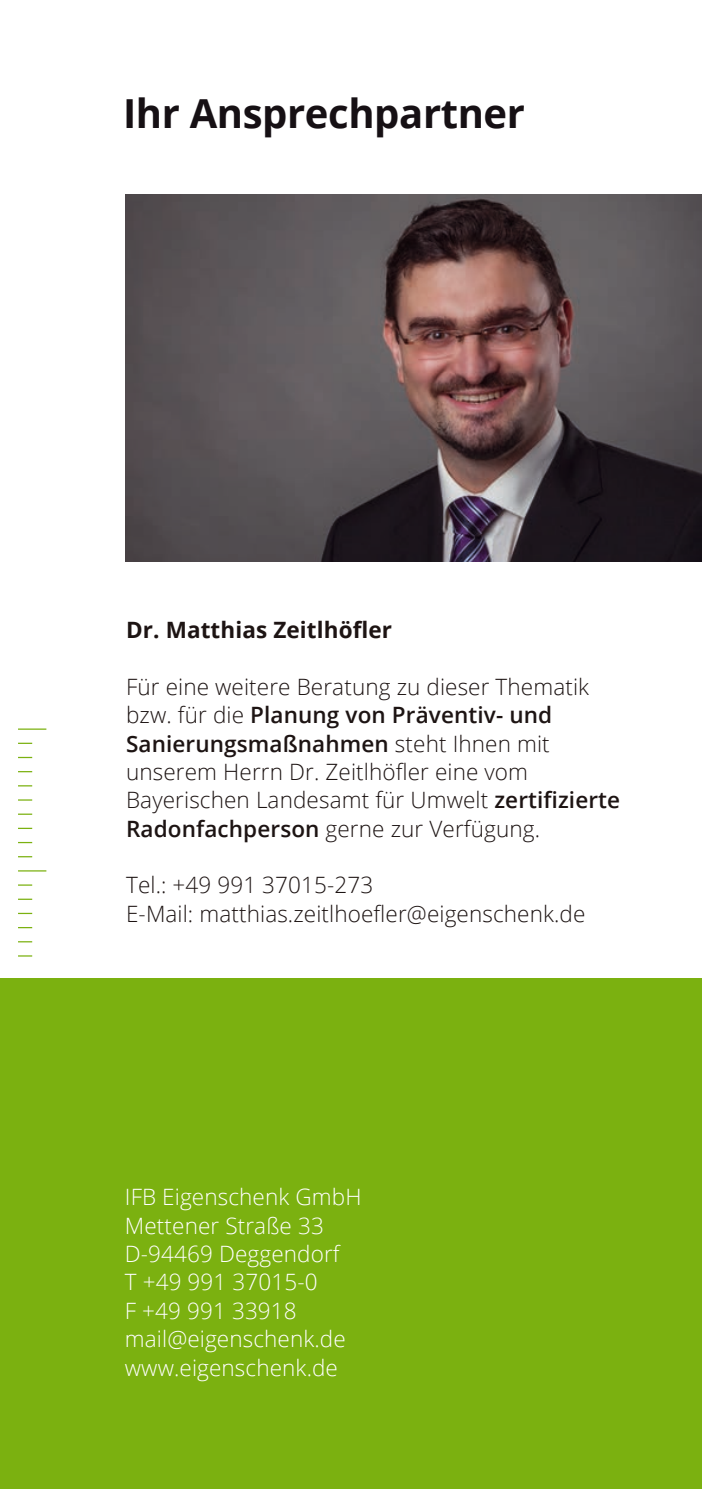
<style>
.page{position:relative;width:702px;height:1489px;background:#fff}
.page>*{position:absolute;margin:0;border:0;box-sizing:border-box;transform-origin:0 0}
.t1{font:700 40px "Open Sans";letter-spacing:-.01em;color:#161014}
.t2{font:300 22.5px/28.2px "Open Sans";letter-spacing:.005em;color:#1d1413}
.t3{font:300 22.5px/28.2px "Open Sans";letter-spacing:.005em;color:#fff}
.t4{font:700 22.5px "Open Sans";letter-spacing:.005em;color:#1d1413}
.s1{font-weight:600}
</style>
<div class="page">
<div style="left:0;top:978px;width:702px;height:510px;background:#7bb110"></div>
<img style="left:125px;top:195px;width:577px;height:367px">
<svg style="left:18px;top:1488px;width:28px;height:1px"></svg>
<svg style="left:18px;top:955px;width:14px;height:1px"></svg>
<svg style="left:18px;top:941px;width:14px;height:1px"></svg>
<svg style="left:18px;top:927px;width:14px;height:1px"></svg>
<svg style="left:18px;top:912px;width:14px;height:2px"></svg>
<svg style="left:18px;top:898px;width:14px;height:1px"></svg>
<svg style="left:18px;top:884px;width:14px;height:1px"></svg>
<svg style="left:18px;top:870px;width:28px;height:1px"></svg>
<svg style="left:18px;top:856px;width:14px;height:1px"></svg>
<svg style="left:18px;top:841px;width:14px;height:2px"></svg>
<svg style="left:18px;top:827px;width:14px;height:2px"></svg>
<svg style="left:18px;top:813px;width:14px;height:1px"></svg>
<svg style="left:18px;top:799px;width:14px;height:1px"></svg>
<svg style="left:18px;top:785px;width:14px;height:1px"></svg>
<svg style="left:18px;top:771px;width:14px;height:1px"></svg>
<svg style="left:18px;top:756px;width:14px;height:2px"></svg>
<svg style="left:18px;top:742px;width:14px;height:2px"></svg>
<svg style="left:18px;top:728px;width:28px;height:1px"></svg>
<h1 class="t1" style="left:123px;top:85px;width:403px">Ihr Ansprechpartner</h1>
<p class="t4" style="left:126px;top:614px;width:267px">Dr. Matthias Zeitlhöfler</p>
<p class="t2" style="left:126px;top:672px;width:495px">Für eine weitere Beratung zu dieser Thematik bzw. für die <span class="s1">Planung von Präventiv- und Sanierungsmaßnahmen</span> steht Ihnen mit unserem Herrn Dr. Zeitlhöfler eine vom Bayerischen Landesamt für Umwelt <span class="s1">zertifizierte Radonfachperson</span> gerne zur Verfügung.</p>
<p class="t2" style="left:126px;top:870px;width:461px">Tel.: +49 991 37015-273<br>E-Mail: matthias.zeitlhoefler@eigenschenk.de</p>
<p class="t3" style="left:125px;top:1182px;width:238px">IFB Eigenschenk GmbH<br>Mettener Straße 33<br>D-94469 Deggendorf<br>T +49 991 37015-0<br>F +49 991 33918 mail@eigenschenk.de www.eigenschenk.de</p>
</div>
